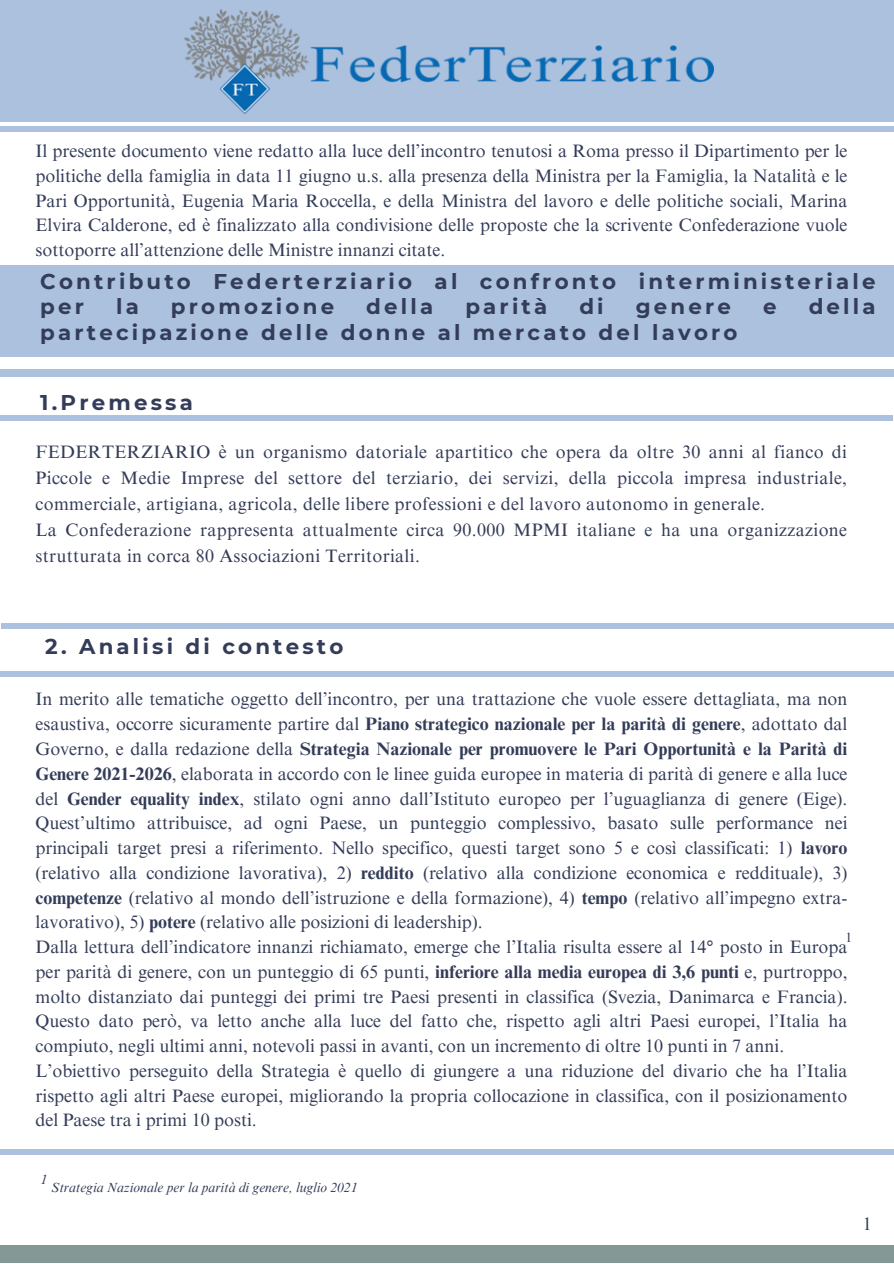
<style>
.page{position:relative;width:894px;height:1264px;background:#fff}
.page>*{position:absolute;margin:0;border:0;box-sizing:border-box;transform-origin:0 0}
.t1{font:700 21.3px/25.8px "Montserrat";letter-spacing:.15em;color:#333c58}
.t2{font:18px/24.8px "Times NRMT Pro";color:#333c58}
.t3{font:18px/25.8px "Times NRMT Pro";letter-spacing:.02em;color:#333c58}
.t4{font:italic 13.5px "Times NRMT Pro";color:#333c58}
.t5{font:13.5px "Times NRMT Pro";color:#333c58}
.s1{font-weight:700}
</style>
<div class="page">
<div style="left:0;top:1245px;width:892px;height:17px;background:#849896"></div>
<div style="left:0;top:0;width:892px;height:121px;background:#abc1dd"></div>
<div style="left:0;top:126px;width:892px;height:6px;background:#abc1dd"></div>
<img style="left:184px;top:10px;width:529px;height:104px">
<div style="left:0;top:265px;width:893px;height:92px;background:#abc1dd"></div>
<div style="left:0;top:369px;width:893px;height:8px;background:#abc1dd"></div>
<div style="left:0;top:415px;width:892px;height:6px;background:#abc1dd"></div>
<div style="left:1px;top:623px;width:892px;height:6px;background:#abc1dd"></div>
<div style="left:0;top:670px;width:893px;height:6px;background:#abc1dd"></div>
<div style="left:0;top:1148px;width:893px;height:6px;background:#abc1dd"></div>
<h2 class="t2" style="left:36px;top:141px;width:813px;text-align:justify">Il presente documento viene redatto alla luce dell’incontro tenutosi a Roma presso il Dipartimento per le politiche della famiglia in data 11 giugno u.s. alla presenza della Ministra per la Famiglia, la Natalità e le Pari Opportunità, Eugenia Maria Roccella, e della Ministra del lavoro e delle politiche sociali, Marina Elvira Calderone, ed è finalizzato alla condivisione delle proposte che la scrivente Confederazione vuole sottoporre all’attenzione delle Ministre innanzi citate.</h2>
<h1 class="t1" style="left:40px;top:268px;width:836px">Contributo Federterziario al confronto interministeriale per</h1>
<h1 class="t1" style="left:116px;top:294px;width:24px">la</h1>
<h1 class="t1" style="left:171px;top:294px;width:165px">promozione</h1>
<h1 class="t1" style="left:366px;top:294px;width:68px">della</h1>
<h1 class="t1" style="left:465px;top:294px;width:83px">parità</h1>
<h1 class="t1" style="left:579px;top:294px;width:26px">di</h1>
<h1 class="t1" style="left:635px;top:294px;width:97px">genere</h1>
<h1 class="t1" style="left:763px;top:294px;width:15px">e</h1>
<h1 class="t1" style="left:808px;top:294px;width:68px">della</h1>
<h1 class="t1" style="left:40px;top:320px;width:698px">partecipazione delle donne al mercato del lavoro</h1>
<h1 class="t1" style="left:40px;top:389px;width:154px">1.Premessa</h1>
<h2 class="t3" style="left:36px;top:441px;width:812px">FEDERTERZIARIO è un organismo datoriale apartitico che opera da oltre 30 anni al fianco di Piccole e Medie Imprese del settore del terziario, dei servizi, della piccola impresa industriale, commerciale, artigiana, agricola, delle libere professioni e del lavoro autonomo in generale.<br>La Confederazione rappresenta attualmente circa 90.000 MPMI italiane e ha una organizzazione strutturata in corca 80 Associazioni Territoriali.</h2>
<h2 class="t1" style="left:45px;top:633px;width:299px">2. Analisi di contesto</h2>
<h1 class="t2" style="left:36px;top:689px;width:813px">In merito alle tematiche oggetto dell’incontro, per una trattazione che vuole essere dettagliata, ma non esaustiva, occorre sicuramente partire dal <span class="s1">Piano strategico nazionale per la parità di genere</span>, adottato dal Governo, e dalla redazione della <span class="s1">Strategia Nazionale per promuovere le Pari Opportunità e la Parità di Genere 2021-2026</span>, elaborata in accordo con le linee guida europee in materia di parità di genere e alla luce del <span class="s1">Gender equality index</span>, stilato ogni anno dall’Istituto europeo per l’uguaglianza di genere (Eige).<br>Quest’ultimo attribuisce, ad ogni Paese, un punteggio complessivo, basato sulle performance nei principali target presi a riferimento. Nello specifico, questi target sono 5 e così classificati: 1) <span class="s1">lavoro </span>(relativo alla condizione lavorativa), 2) <span class="s1">reddito</span> (relativo alla condizione economica e reddituale), 3) <span class="s1">competenze</span> (relativo al mondo dell’istruzione e della formazione), 4) <span class="s1">tempo</span> (relativo all’impegno extra&shy;lavorativo), 5) <span class="s1">potere</span> (relativo alle posizioni di leadership).<br>Dalla lettura dell’indicatore innanzi richiamato, emerge che l’Italia risulta essere al 14° posto in Europa per parità di genere, con un punteggio di 65 punti, <span class="s1">inferiore alla media europea di 3,6 punti</span> e, purtroppo, molto distanziato dai punteggi dei primi tre Paesi presenti in classifica (Svezia, Danimarca e Francia).<br>Questo dato però, va letto anche alla luce del fatto che, rispetto agli altri Paesi europei, l’Italia ha compiuto, negli ultimi anni, notevoli passi in avanti, con un incremento di oltre 10 punti in 7 anni.<br>L’obiettivo perseguito della Strategia è quello di giungere a una riduzione del divario che ha l’Italia rispetto agli altri Paese europei, migliorando la propria collocazione in classifica, con il posizionamento del Paese tra i primi 10 posti.</h1>
<p class="t5" style="left:845px;top:932px;width:8px">1</p>
<p class="t4" style="left:41px;top:1174px;width:8px">1</p>
<p class="t4" style="left:51px;top:1181px;width:308px">Strategia Nazionale per la parità di genere, luglio 2021</p>
<p class="t2" style="left:862px;top:1213px;width:10px">1</p>
</div>
